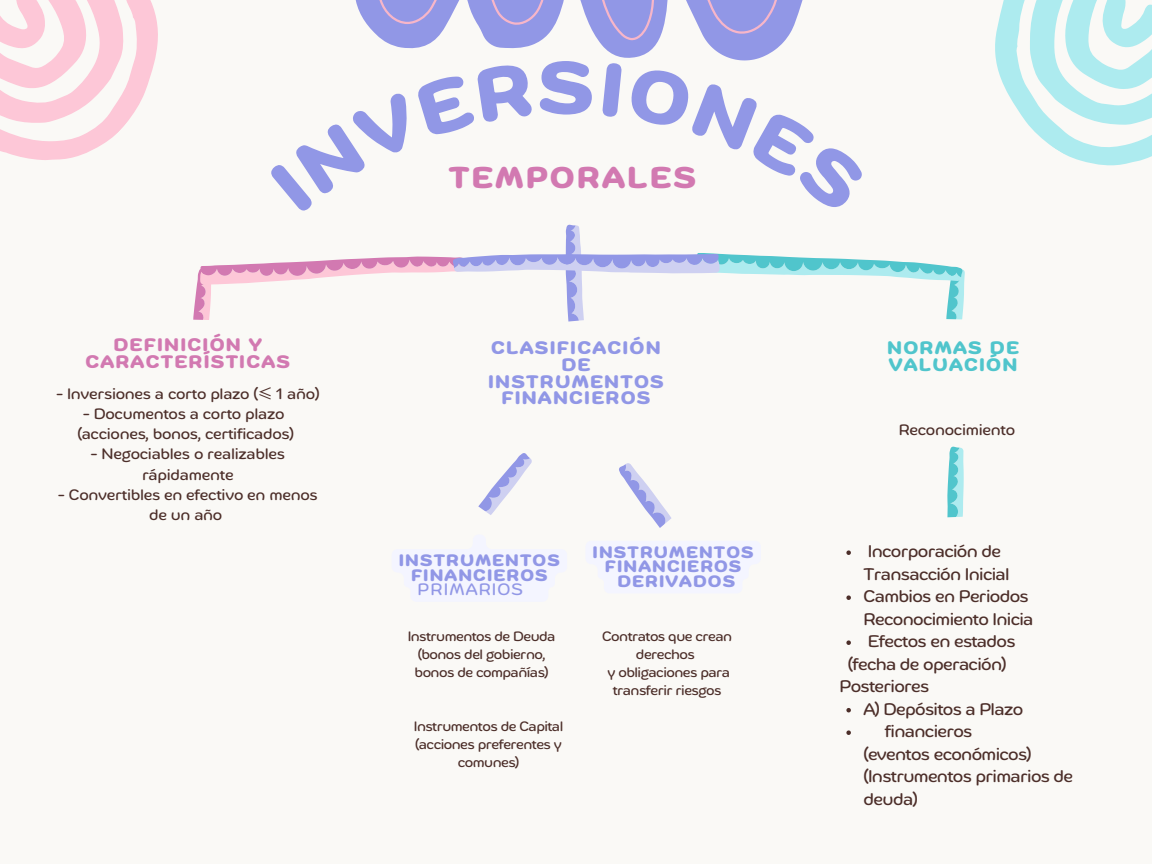
<style>
.page{position:relative;width:1152px;height:864px;background:#faf9f6}
.page>*{position:absolute;margin:0;border:0;box-sizing:border-box;transform-origin:0 0}
.t1{font:700 74.4px "Mommi";color:#9197e6}
.t2{font:700 30px "Mommi";letter-spacing:.07em;color:#d279b1}
.t3{font:700 18px/16.8px "Mommi";letter-spacing:.07em;color:#9197e6;text-align:center}
.t4{font:700 18px/16.8px "Mommi";letter-spacing:.07em;color:#d279b1;text-align:center}
.t5{font:700 18px/16.8px "Mommi";letter-spacing:.07em;color:#50c5cc}
.t6{font:16.8px/22.5px "Mommi";letter-spacing:-.04em;color:#4c2e29}
.t7{font:700 16.5px/14.7px "Mommi";letter-spacing:.07em;color:#9197e6;text-align:center}
.t8{font:16.5px "Mommi";letter-spacing:.07em;color:#9197e6}
.t9{font:15px/20.2px "Mommi";letter-spacing:-.02em;color:#4c2e29;text-align:center}
.t10{font:13.5px/18px "Mommi";letter-spacing:-.04em;color:#4c2e29;text-align:center}
.s1{font-family:"Noto Sans CJ Ksc"}
</style>
<div class="page">
<svg style="left:0;top:0;width:158px;height:160px"></svg>
<svg style="left:193px;top:224px;width:772px;height:98px"></svg>
<svg style="left:846px;top:550px;width:5px;height:5px"></svg>
<svg style="left:846px;top:595px;width:5px;height:5px"></svg>
<svg style="left:846px;top:640px;width:5px;height:5px"></svg>
<svg style="left:846px;top:708px;width:5px;height:4px"></svg>
<svg style="left:846px;top:730px;width:5px;height:5px"></svg>
<svg style="left:1076px;top:159px;width:68px;height:7px"></svg>
<svg style="left:995px;top:0;width:157px;height:159px"></svg>
<svg style="left:478px;top:453px;width:54px;height:62px"></svg>
<svg style="left:619px;top:463px;width:52px;height:65px"></svg>
<svg style="left:947px;top:446px;width:17px;height:71px"></svg>
<svg style="left:355px;top:0;width:448px;height:61px"></svg>
<p class="t1" style="left:538px;top:54px;width:58px">S</p>
<p class="t2" style="left:449px;top:164px;width:249px">TEMPORALES</p>
<p class="t4" style="left:85px;top:337px;width:206px">DEFINICIÓN Y<br>CARACTERÍSTICAS</p>
<p class="t5" style="left:887px;top:340px;width:133px">NORMAS DE<br>VALUACIÓN</p>
<p class="t3" style="left:488px;top:340px;width:177px">CLASIFICACIÓN<br>DE<br>INSTRUMENTOS</p>
<p class="t9" style="left:56px;top:384px;width:265px">- Inversiones a corto plazo (<span class="s1">≤</span> 1 año)</p>
<p class="t3" style="left:501px;top:391px;width:151px">FINANCIEROS</p>
<p class="t9" style="left:83px;top:404px;width:203px">- Documentos a corto plazo</p>
<h3 class="t9" style="left:77px;top:424px;width:218px">(acciones, bonos, certificados)</h3>
<p class="t9" style="left:91px;top:445px;width:196px">- Negociables o realizables rápidamente</p>
<h4 class="t9" style="left:58px;top:485px;width:261px">- Convertibles en efectivo en menos de un año</h4>
<p class="t7" style="left:399px;top:554px;width:163px">INSTRUMENTOS</p>
<p class="t7" style="left:411px;top:568px;width:138px">FINANCIEROS</p>
<p class="t8" style="left:418px;top:582px;width:107px">PRIMARIOS</p>
<p class="t9" style="left:899px;top:420px;width:118px">Reconocimiento</p>
<p class="t6" style="left:864px;top:541px;width:148px">Incorporación de<br>Transacción Inicial</p>
<p class="t6" style="left:864px;top:586px;width:171px">Cambios en Periodos<br>Reconocimiento Inicia</p>
<p class="t6" style="left:868px;top:631px;width:149px">Efectos en estados</p>
<h3 class="t6" style="left:839px;top:653px;width:169px;text-indent:9px">(fecha de operación)<br>Posteriores</h3>
<p class="t6" style="left:864px;top:698px;width:161px">A) Depósitos a Plazo</p>
<p class="t6" style="left:864px;top:721px;width:211px;text-indent:21px">financieros<br>(eventos económicos) (Instrumentos primarios de deuda)</p>
<h3 class="t7" style="left:593px;top:545px;width:163px">INSTRUMENTOS<br>FINANCIEROS<br>DERIVADOS</h3>
<p class="t10" style="left:602px;top:628px;width:132px">Contratos que crean derechos</p>
<p class="t10" style="left:608px;top:664px;width:124px">y obligaciones para transferir riesgos</p>
<h1 class="t10" style="left:408px;top:628px;width:149px">Instrumentos de Deuda</h1>
<h2 class="t10" style="left:418px;top:646px;width:129px">(bonos del gobierno,</h2>
<p class="t10" style="left:415px;top:664px;width:136px">bonos de compañías)</p>
<p class="t10" style="left:414px;top:718px;width:151px">Instrumentos de Capital</p>
<h5 class="t10" style="left:415px;top:736px;width:148px">(acciones preferentes y comunes)</h5>
</div>
